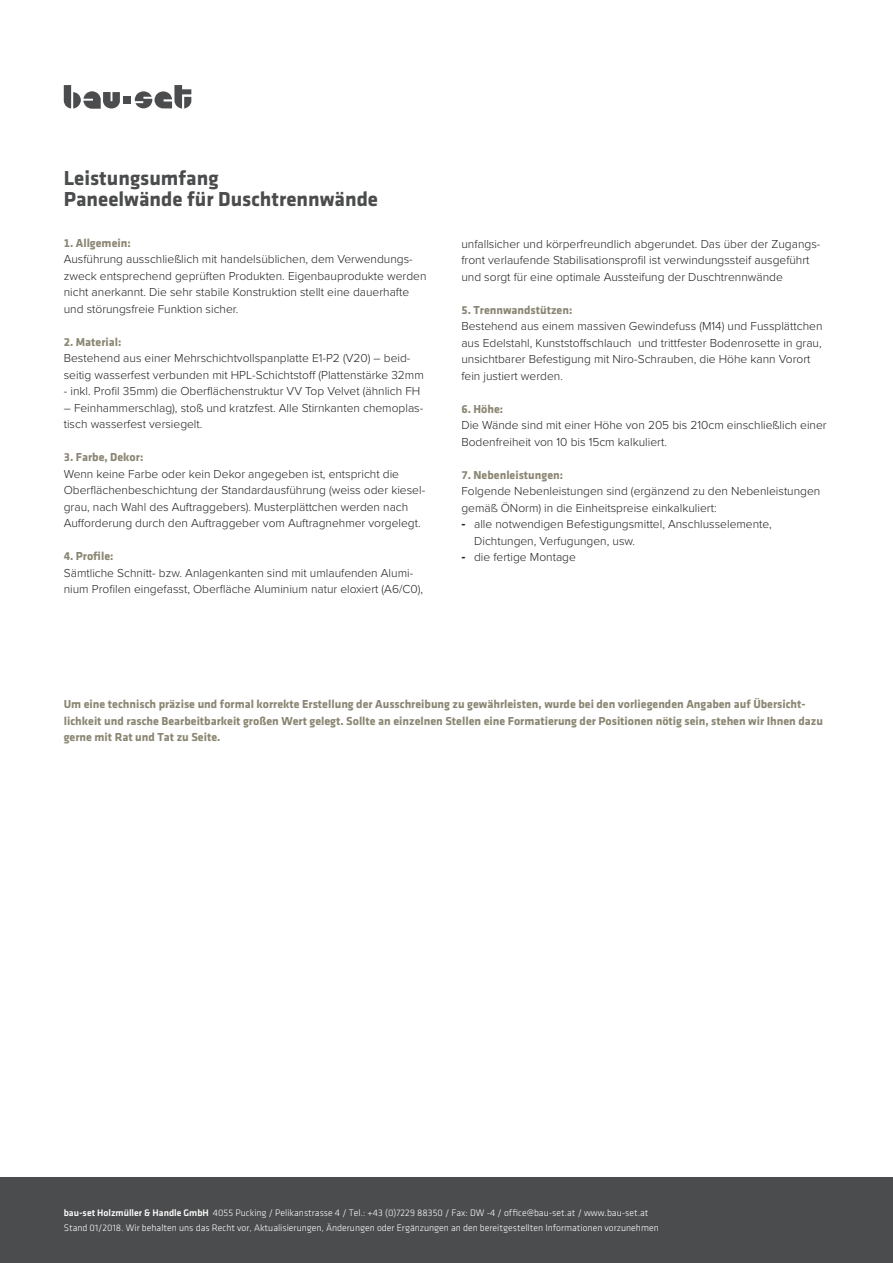
<style>
.page{position:relative;width:893px;height:1263px;background:#fff}
.page>*{position:absolute;margin:0;border:0;box-sizing:border-box;transform-origin:0 0}
.t1{font:700 21px/21px "Klavika";color:#4b4c4d}
.t2{font:300 12px/16.5px "Proxima Nova";color:#231f20}
.t3{font:700 12px/16.5px "Klavika";color:#8b8673}
.t4{font:300 9.75px/15px "Klavika";color:#fff}
.s1{font-family:"Klavika";font-weight:700}
.s2{font-weight:500}
</style>
<div class="page">
<div style="left:0;top:1178px;width:893px;height:85px;background:#4b4c4d"></div>
<svg style="left:135px;top:85px;width:56px;height:23px"></svg>
<svg style="left:64px;top:85px;width:56px;height:24px"></svg>
<div style="left:124px;top:96px;width:7px;height:8px;background:#4b4c4d"></div>
<h1 class="t1" style="left:64px;top:167px;width:316px">Leistungsumfang<br>Paneelwände für Duschtrennwände</h1>
<p class="t3" style="left:64px;top:234px;width:68px">1. Allgemein:</p>
<p class="t2" style="left:64px;top:250px;width:364px">Ausführung ausschließlich mit handelsüblichen, dem Verwendungs&shy;zweck entsprechend geprüften Produkten. Eigenbauprodukte werden nicht anerkannt. Die sehr stabile Konstruktion stellt eine dauerhafte und störungsfreie Funktion sicher.</p>
<p class="t3" style="left:64px;top:333px;width:59px">2. Material:</p>
<p class="t2" style="left:64px;top:349px;width:361px">Bestehend aus einer Mehrschichtvollspanplatte E1-P2 (V20) – beid&shy;seitig wasserfest verbunden mit HPL-Schichtstoff (Plattenstärke 32mm</p>
<p class="t2" style="left:64px;top:382px;width:358px">- inkl. Profil 35mm) die Oberflächenstruktur VV Top Velvet (ähnlich FH</p>
<p class="t2" style="left:64px;top:399px;width:361px">– Feinhammerschlag), stoß und kratzfest. Alle Stirnkanten chemoplas&shy;tisch wasserfest versiegelt.</p>
<p class="t3" style="left:64px;top:449px;width:81px">3. Farbe, Dekor:</p>
<p class="t2" style="left:64px;top:465px;width:363px">Wenn keine Farbe oder kein Dekor angegeben ist, entspricht die Oberflächenbeschichtung der Standardausführung (weiss oder kiesel&shy;grau, nach Wahl des Auftraggebers). Musterplättchen werden nach Aufforderung durch den Auftraggeber vom Auftragnehmer vorgelegt.</p>
<p class="t3" style="left:64px;top:548px;width:51px">4. Profile:</p>
<p class="t2" style="left:64px;top:564px;width:361px">Sämtliche Schnitt- bzw. Anlagenkanten sind mit umlaufenden Alumi&shy;nium Profilen eingefasst, Oberfläche Aluminium natur eloxiert (A6/C0),</p>
<p class="t2" style="left:461px;top:235px;width:361px">unfallsicher und körperfreundlich abgerundet. Das über der Zugangs&shy;front verlaufende Stabilisationsprofil ist verwindungssteif ausgeführt und sorgt für eine optimale Aussteifung der Duschtrennwände</p>
<p class="t3" style="left:461px;top:301px;width:113px">5. Trennwandstützen:</p>
<p class="t2" style="left:461px;top:317px;width:363px">Bestehend aus einem massiven Gewindefuss (M14) und Fussplättchen aus Edelstahl, Kunststoffschlauch und trittfester Bodenrosette in grau, unsichtbarer Befestigung mit Niro-Schrauben, die Höhe kann Vorort fein justiert werden.</p>
<p class="t3" style="left:461px;top:400px;width:43px">6. Höhe:</p>
<p class="t2" style="left:461px;top:416px;width:367px">Die Wände sind mit einer Höhe von 205 bis 210cm einschließlich einer<br>Bodenfreiheit von 10 bis 15cm kalkuliert.</p>
<p class="t3" style="left:461px;top:466px;width:103px">7. Nebenleistungen:</p>
<p class="t2" style="left:461px;top:482px;width:360px">Folgende Nebenleistungen sind (ergänzend zu den Nebenleistungen gemäß ÖNorm) in die Einheitspreise einkalkuliert:</p>
<p class="t2" style="left:474px;top:515px;width:299px;text-indent:-13px"><span class="s1">-</span> alle notwendigen Befestigungsmittel, Anschlusselemente,<br>Dichtungen, Verfugungen, usw.</p>
<p class="t2" style="left:461px;top:548px;width:116px"><span class="s1">-</span> die fertige Montage</p>
<p class="t3" style="left:64px;top:696px;width:761px">Um eine technisch präzise und formal korrekte Erstellung der Ausschreibung zu gewährleisten, wurde bei den vorliegenden Angaben auf Übersicht&shy;lichkeit und rasche Bearbeitbarkeit großen Wert gelegt. Sollte an einzelnen Stellen eine Formatierung der Positionen nötig sein, stehen wir Ihnen dazu gerne mit Rat und Tat zu Seite.</p>
<p class="t4" style="left:64px;top:1205px;width:596px"><span class="s2">bau-set Holzmüller &amp; Handle GmbH</span> 4055 Pucking / Pelikanstrasse 4 / Tel.: +43 (0)7229 88350 / Fax: DW -4 / office@bau-set.at / www.bau-set.at<br>Stand 01/2018. Wir behalten uns das Recht vor, Aktualisierungen, Änderungen oder Ergänzungen an den bereitgestellten Informationen vorzunehmen</p>
</div>
